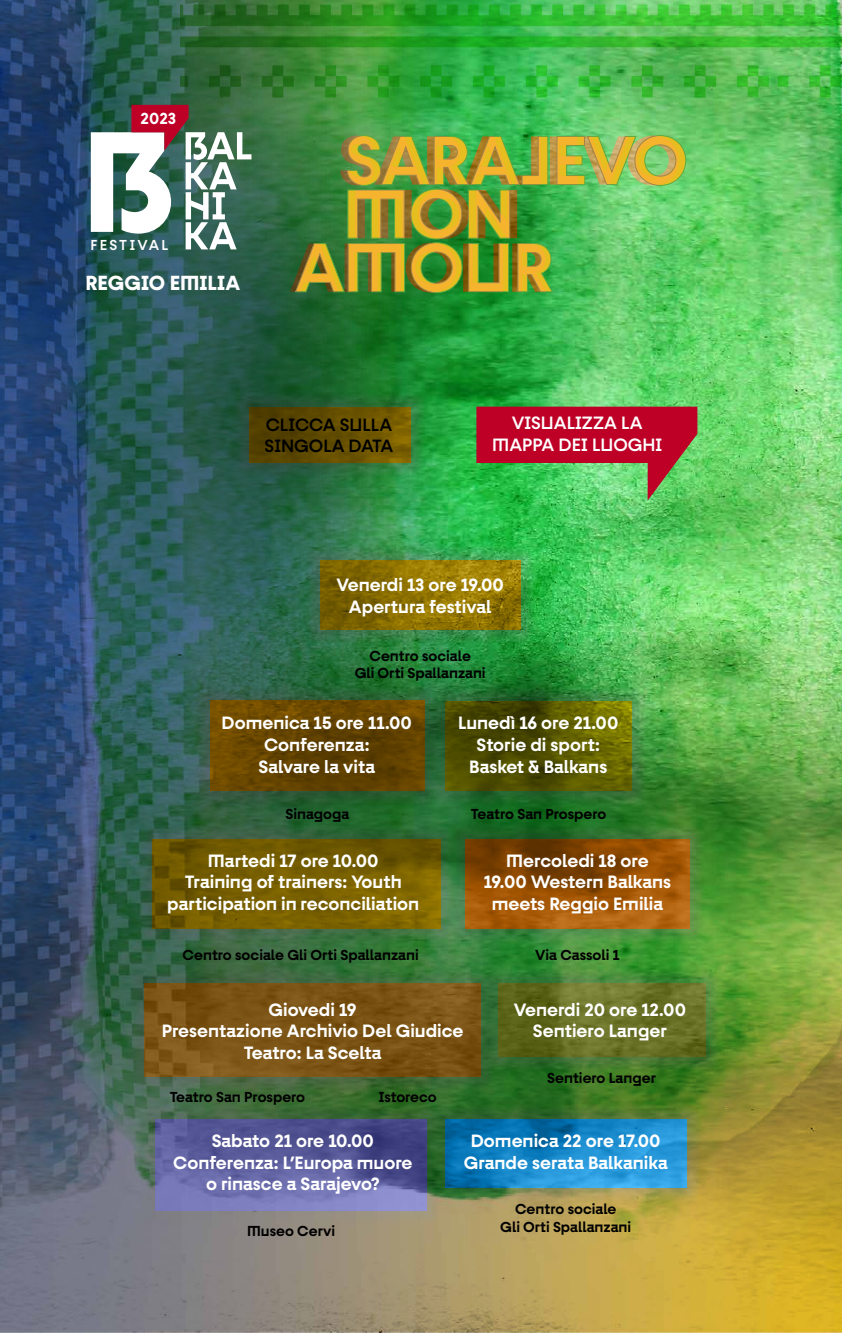
<style>
.page{position:relative;width:842px;height:1333px;background:#fff}
.page>*{position:absolute;margin:0;border:0;box-sizing:border-box;transform-origin:0 0}
.t1{font:700 20.6px "Fractul Alt";color:#fff}
.t2{font:600 18px/21.6px "Fractul Alt";color:#fff;text-align:center}
.t3{font:500 18px/21.6px "Fractul Alt";color:#fff;text-align:center}
.t4{font:500 18px/21.6px "Fractul Alt";color:#000}
.t5{font:600 16.2px "Fractul Alt";color:#fff}
.t6{font:600 14.6px/17.5px "Fractul Alt";color:#000;text-align:center}
.t7{font:500 14.6px "Fractul Alt";letter-spacing:.16em;color:#fff}
</style>
<div class="page">
<img style="left:0;top:0;width:842px;height:1332px">
<img style="left:180px;top:0;width:662px;height:105px">
<div style="left:306px;top:546px;width:229px;height:98px;background:#fff;opacity:.56"></div>
<svg style="left:320px;top:560px;width:200px;height:70px;background:#8c7001"></svg>
<div style="left:196px;top:686px;width:243px;height:119px;background:#fff;opacity:.56"></div>
<svg style="left:210px;top:700px;width:215px;height:91px;background:#664500"></svg>
<div style="left:431px;top:687px;width:215px;height:118px;background:#fff;opacity:.56"></div>
<svg style="left:445px;top:701px;width:187px;height:89px;background:#565500"></svg>
<div style="left:139px;top:824px;width:316px;height:118px;background:#fff;opacity:.56"></div>
<svg style="left:153px;top:838px;width:288px;height:90px;background:#745d00"></svg>
<div style="left:451px;top:824px;width:253px;height:118px;background:#fff;opacity:.56"></div>
<svg style="left:465px;top:838px;width:225px;height:90px;background:#945005"></svg>
<div style="left:130px;top:969px;width:364px;height:121px;background:#fff;opacity:.56"></div>
<svg style="left:144px;top:983px;width:336px;height:93px;background:#7b5415"></svg>
<div style="left:484px;top:969px;width:235px;height:102px;background:#fff;opacity:.56"></div>
<svg style="left:498px;top:983px;width:207px;height:74px;background:#666e24"></svg>
<div style="left:142px;top:1105px;width:299px;height:119px;background:#fff;opacity:.56"></div>
<svg style="left:156px;top:1119px;width:271px;height:91px;background:#5f609f"></svg>
<div style="left:431px;top:1105px;width:269px;height:96px;background:#fff;opacity:.56"></div>
<svg style="left:445px;top:1119px;width:241px;height:68px;background:#1887c8"></svg>
<svg style="left:91px;top:105px;width:160px;height:144px"></svg>
<img style="left:290px;top:135px;width:396px;height:158px">
<svg style="left:476px;top:406px;width:221px;height:94px;background:#93513f"></svg>
<div style="left:235px;top:392px;width:190px;height:85px;background:#fff;opacity:.56"></div>
<svg style="left:249px;top:406px;width:161px;height:56px;background:#624d00"></svg>
<p class="t5" style="left:141px;top:108px;width:37px">2023</p>
<p class="t7" style="left:90px;top:236px;width:80px">FESTIVAL</p>
<p class="t1" style="left:86px;top:270px;width:156px">REGGIO EMILIA</p>
<p class="t4" style="left:265px;top:413px;width:130px">CLICCA SULLA<br>SINGOLA DATA</p>
<p class="t3" style="left:492px;top:412px;width:171px">VISUALIZZA LA<br>MAPPA DEI LUOGHI</p>
<p class="t2" style="left:336px;top:574px;width:169px">Venerdi 13 ore 19.00<br>Apertura festival</p>
<p class="t6" style="left:355px;top:646px;width:132px">Centro sociale<br>Gli Orti Spallanzani</p>
<p class="t2" style="left:222px;top:712px;width:192px">Domenica 15 ore 11.00<br>Conferenza:<br>Salvare la vita</p>
<p class="t6" style="left:285px;top:804px;width:65px">Sinagoga</p>
<p class="t2" style="left:458px;top:712px;width:162px">Lunedì 16 ore 21.00<br>Storie di sport:<br>Basket &amp; Balkans</p>
<p class="t6" style="left:471px;top:804px;width:137px">Teatro San Prospero</p>
<p class="t2" style="left:167px;top:849px;width:254px">Martedi 17 ore 10.00<br>Training of trainers: Youth participation in reconciliation</p>
<p class="t2" style="left:484px;top:849px;width:189px">Mercoledi 18 ore<br>19.00 Western Balkans meets Reggio Emilia</p>
<p class="t6" style="left:535px;top:946px;width:86px">Via Cassoli 1</p>
<p class="t6" style="left:183px;top:946px;width:238px">Centro sociale Gli Orti Spallanzani</p>
<p class="t2" style="left:162px;top:998px;width:303px">Giovedi 19<br>Presentazione Archivio Del Giudice<br>Teatro: La Scelta</p>
<p class="t6" style="left:170px;top:1087px;width:137px">Teatro San Prospero</p>
<p class="t6" style="left:379px;top:1087px;width:60px">Istoreco</p>
<p class="t2" style="left:514px;top:998px;width:174px">Venerdi 20 ore 12.00<br>Sentiero Langer</p>
<p class="t6" style="left:547px;top:1069px;width:110px">Sentiero Langer</p>
<p class="t2" style="left:173px;top:1129px;width:241px">Sabato 21 ore 10.00<br>Conferenza: L’Europa muore o rinasce a Sarajevo?</p>
<p class="t6" style="left:247px;top:1222px;width:90px">Museo Cervi</p>
<p class="t2" style="left:464px;top:1129px;width:205px">Domenica 22 ore 17.00<br>Grande serata Balkanika</p>
<p class="t6" style="left:500px;top:1200px;width:132px">Centro sociale<br>Gli Orti Spallanzani</p>
</div>
